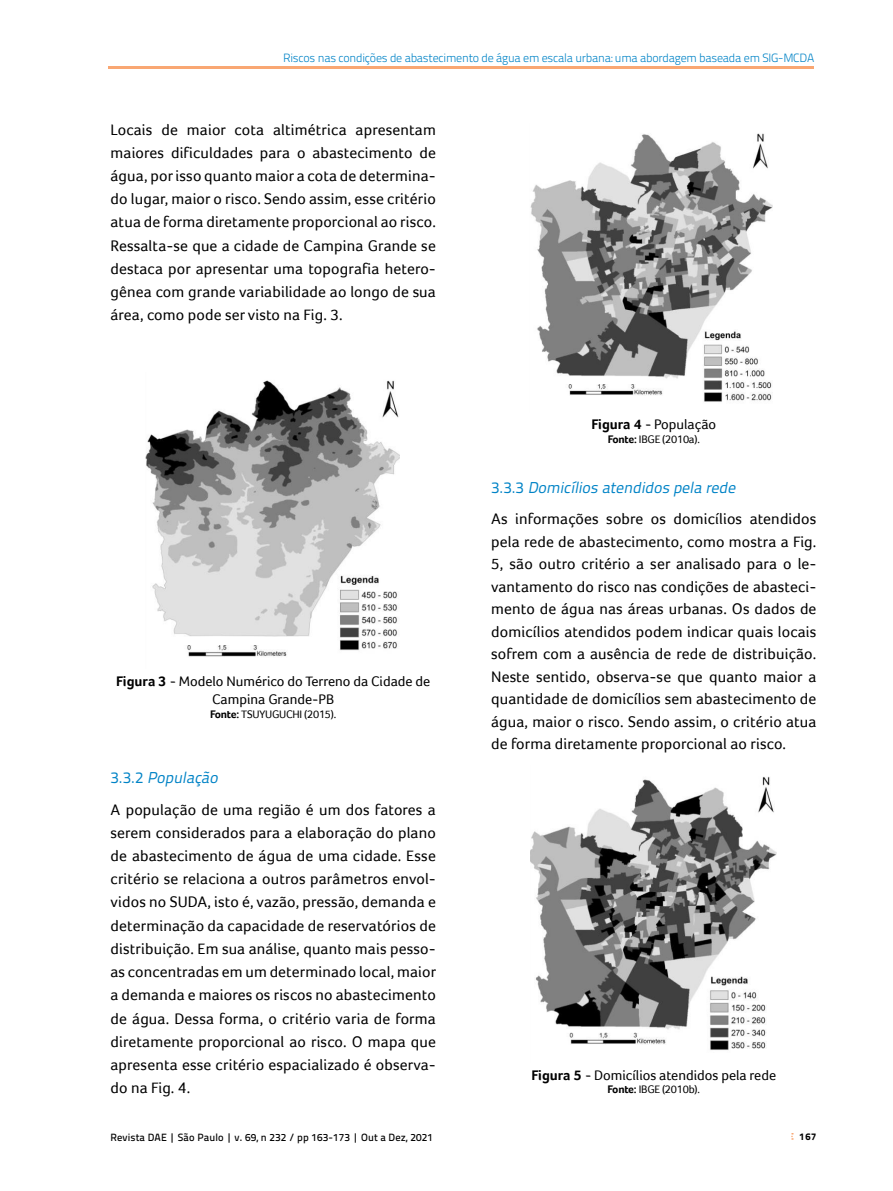
<style>
.page{position:relative;width:893px;height:1191px;background:#fff}
.page>*{position:absolute;margin:0;border:0;box-sizing:border-box;transform-origin:0 0}
.t1{font:15.75px/23.2px "Foco";letter-spacing:.01em;color:#000;text-align:justify}
.t2{font:italic 15.75px "Titillium Text 22 L";color:#0083c6}
.t3{font:14.25px/17.9px "Foco";color:#000;text-align:center}
.t4{font:300 12px "Titillium Text 22 L";letter-spacing:-.02em;color:#0083c6}
.t5{font:11.25px "Foco";letter-spacing:-.02em;color:#000}
.t6{font:500 10.5px "Titillium Text 22 L";letter-spacing:.01em;color:#000}
.t7{font:800 9.75px "Titillium Text 22 L";color:#000}
.s1{font-weight:700}
.s2{font-style:normal}
</style>
<div class="page">
<svg style="left:791px;top:1133px;width:2px;height:6px"></svg>
<img style="left:146px;top:380px;width:254px;height:277px">
<img style="left:530px;top:133px;width:243px;height:269px">
<img style="left:530px;top:776px;width:247px;height:274px">
<hr style="left:109px;top:66px;width:705px;height:3px;background:#f9a773">
<p class="t4" style="left:283px;top:49px;width:533px">Riscos nas condições de abastecimento de água em escala urbana: uma abordagem baseada em SIG-MCDA</p>
<p class="t1" style="left:111px;top:117px;width:327px">Locais de maior cota altimétrica apresentam maiores dificuldades para o abastecimento de água, por isso quanto maior a cota de determina&shy;do lugar, maior o risco. Sendo assim, esse critério atua de forma diretamente proporcional ao risco.<br>Ressalta-se que a cidade de Campina Grande se destaca por apresentar uma topografia hetero&shy;gênea com grande variabilidade ao longo de sua área, como pode ser visto na Fig. 3.</p>
<p class="t3" style="left:116px;top:672px;width:316px"><span class="s1">Figura 3</span> - Modelo Numérico do Terreno da Cidade de<br>Campina Grande-PB</p>
<p class="t5" style="left:210px;top:708px;width:128px"><span class="s1">Fonte:</span> TSUYUGUCHI (2015).</p>
<p class="t2" style="left:111px;top:765px;width:113px"><span class="s2">3 . 3 . 2</span> População</p>
<p class="t1" style="left:111px;top:797px;width:327px">A população de uma região é um dos fatores a serem considerados para a elaboração do plano de abastecimento de água de uma cidade. Esse critério se relaciona a outros parâmetros envol&shy;vidos no SUDA, isto é, vazão, pressão, demanda e determinação da capacidade de reservatórios de distribuição. Em sua análise, quanto mais pesso&shy;as concentradas em um determinado local, maior a demanda e maiores os riscos no abastecimento de água. Dessa forma, o critério varia de forma diretamente proporcional ao risco. O mapa que apresenta esse critério espacializado é observa&shy;do na Fig. 4.</p>
<p class="t6" style="left:111px;top:1129px;width:324px">Revista DAE | São Paulo | v. 69, n 232 / pp 163-173 | Out a Dez, 2021</p>
<p class="t3" style="left:591px;top:415px;width:126px"><span class="s1">Figura 4</span> - População</p>
<p class="t5" style="left:608px;top:432px;width:94px"><span class="s1">Fonte:</span> IBGE (2010a).</p>
<p class="t2" style="left:491px;top:476px;width:250px"><span class="s2">3 . 3 . 3</span> Domicílios atendidos pela rede</p>
<p class="t1" style="left:491px;top:507px;width:327px;line-height:22.5px">As informações sobre os domicílios atendidos pela rede de abastecimento, como mostra a Fig.<br>5, são outro critério a ser analisado para o le&shy;vantamento do risco nas condições de abasteci&shy;mento de água nas áreas urbanas. Os dados de domicílios atendidos podem indicar quais locais sofrem com a ausência de rede de distribuição.<br>Neste sentido, observa-se que quanto maior a quantidade de domicílios sem abastecimento de água, maior o risco. Sendo assim, o critério atua de forma diretamente proporcional ao risco.</p>
<p class="t3" style="left:531px;top:1066px;width:246px"><span class="s1">Figura 5</span> - Domicílios atendidos pela rede</p>
<p class="t5" style="left:607px;top:1083px;width:94px"><span class="s1">Fonte:</span> IBGE (2010b).</p>
<p class="t7" style="left:799px;top:1129px;width:19px">167</p>
</div>
